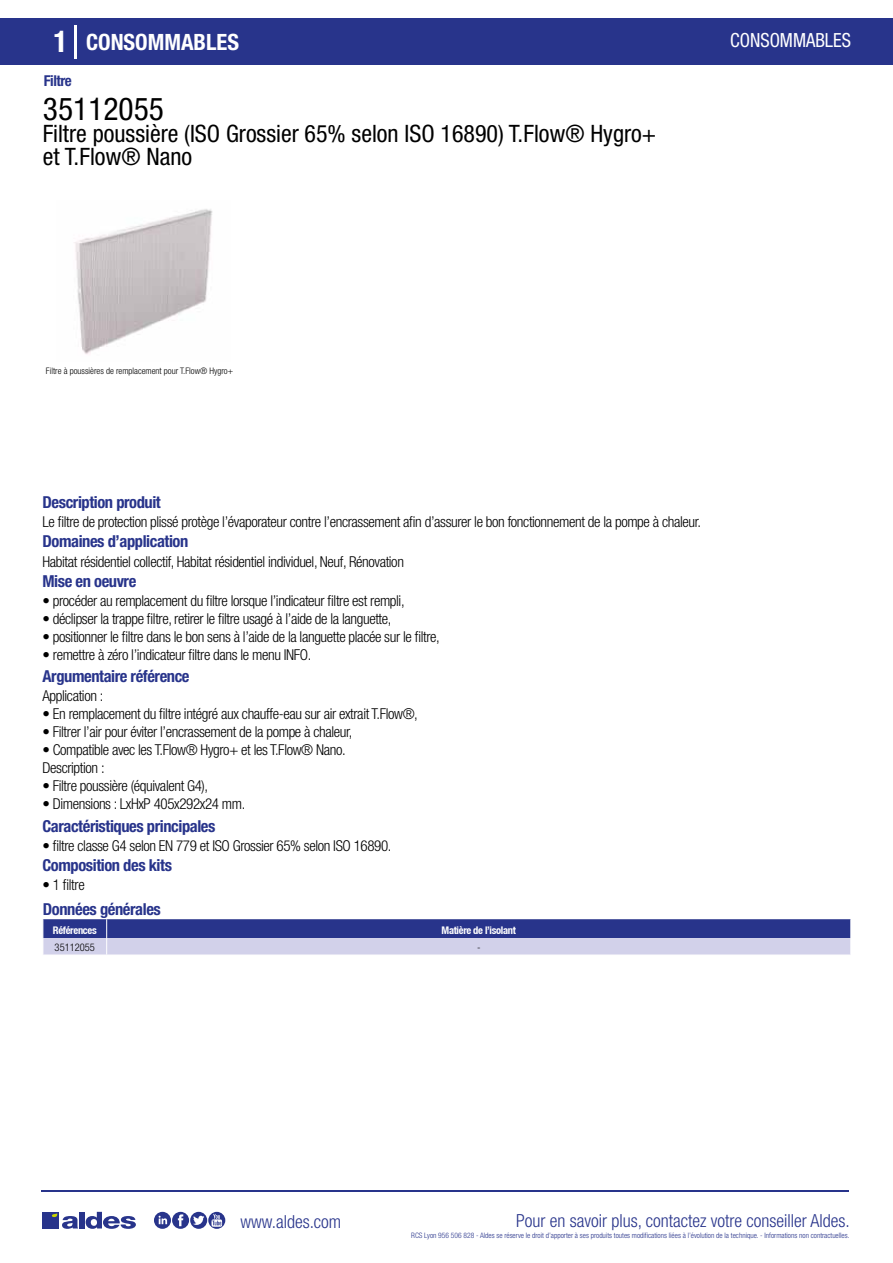
<style>
.page{position:relative;width:893px;height:1263px;background:#fff}
.page>*{position:absolute;margin:0;border:0;box-sizing:border-box;transform-origin:0 0}
.t1{font:condensed 31.5px "Helvetica Neue LT Std";color:#000}
.t2{font:condensed 24px/22.5px "Helvetica Neue LT Std";color:#000}
.t3{font:700 condensed 22.5px "Helvetica Neue LT Std";color:#fff}
.t4{font:condensed 19.5px "Helvetica Neue LT Std";color:#fff;scale:.95 1}
.t5{font:300 condensed 18px "Helvetica Neue";color:#28348b}
.t6{font:700 condensed 16.5px "Helvetica Neue LT Std";letter-spacing:-.025em;color:#28348b}
.t7{font:300 condensed 15px/18px "Helvetica Neue LT Std";letter-spacing:-.025em;color:#000}
.t8{font:700 condensed 15px "Helvetica Neue LT Std";letter-spacing:-.035em;color:#28348b}
.t9{font:700 condensed 10.5px "Helvetica Neue";letter-spacing:-.03em;color:#fff}
.t10{font:300 condensed 10.5px "Helvetica Neue";color:#000}
.t11{font:300 condensed 9px "Helvetica Neue";color:#000}
.t12{font:300 condensed 7.5px "Helvetica Neue";color:#28348b}
.s1{font-size:30px}
</style>
<div class="page">
<div style="left:0;top:18px;width:893px;height:46px;background:#28348b"></div>
<hr style="left:74px;top:25px;width:2px;height:33px;background:#fff">
<img style="left:74px;top:209px;width:139px;height:145px">
<svg style="left:43px;top:919px;width:808px;height:36px;background:#7a80b9"></svg>
<hr style="left:41px;top:1190px;width:808px;height:1px;background:#28348b">
<svg style="left:154px;top:1212px;width:71px;height:17px"></svg>
<div style="left:42px;top:1212px;width:17px;height:16px;background:#28348b"></div>
<div style="left:79px;top:1212px;width:5px;height:16px;background:#28348b"></div>
<svg style="left:86px;top:1212px;width:50px;height:17px"></svg>
<svg style="left:52px;top:1213px;width:26px;height:16px"></svg>
<h3 class="t3" style="left:54px;top:28px;width:187px"><span class="s1">1</span> CONSOMMABLES</h3>
<h3 class="t4" style="left:730px;top:29px;width:129px">CONSOMMABLES</h3>
<p class="t8" style="left:44px;top:71px;width:29px">Filtre</p>
<h1 class="t1" style="left:43px;top:91px;width:122px">35112055</h1>
<h2 class="t2" style="left:43px;top:123px;width:615px">Filtre poussière (ISO Grossier 65% selon ISO 16890) T.Flow® Hygro+ et T.Flow® Nano</h2>
<p class="t11" style="left:46px;top:365px;width:189px">Filtre à poussières de remplacement pour T.Flow® Hygro+</p>
<p class="t6" style="left:43px;top:492px;width:120px">Description produit</p>
<p class="t6" style="left:43px;top:531px;width:147px">Domaines d’application</p>
<p class="t6" style="left:43px;top:571px;width:95px">Mise en oeuvre</p>
<p class="t7" style="left:43px;top:513px;width:660px">Le filtre de protection plissé protège l’évaporateur contre l’encrassement afin d’assurer le bon fonctionnement de la pompe à chaleur.</p>
<p class="t7" style="left:43px;top:552px;width:363px">Habitat résidentiel collectif, Habitat résidentiel individuel, Neuf, Rénovation</p>
<p class="t7" style="left:43px;top:592px;width:364px">• procéder au remplacement du filtre lorsque l’indicateur filtre est rempli,</p>
<p class="t7" style="left:43px;top:610px;width:350px">• déclipser la trappe filtre, retirer le filtre usagé à l’aide de la languette,</p>
<p class="t7" style="left:43px;top:628px;width:399px">• positionner le filtre dans le bon sens à l’aide de la languette placée sur le filtre,</p>
<p class="t7" style="left:43px;top:646px;width:270px">• remettre à zéro l’indicateur filtre dans le menu INFO.</p>
<p class="t6" style="left:43px;top:666px;width:149px">Argumentaire référence</p>
<p class="t7" style="left:43px;top:686px;width:62px">Application :</p>
<p class="t7" style="left:43px;top:704px;width:377px">• En remplacement du filtre intégré aux chauffe-eau sur air extrait T.Flow®,</p>
<p class="t7" style="left:43px;top:722px;width:311px">• Filtrer l’air pour éviter l’encrassement de la pompe à chaleur,</p>
<p class="t7" style="left:43px;top:740px;width:305px">• Compatible avec les T.Flow® Hygro+ et les T.Flow® Nano.<br>Description :</p>
<p class="t7" style="left:43px;top:776px;width:167px">• Filtre poussière (équivalent G4),</p>
<p class="t7" style="left:43px;top:794px;width:204px">• Dimensions : LxHxP 405x292x24 mm.</p>
<p class="t6" style="left:43px;top:816px;width:174px">Caractéristiques principales</p>
<p class="t7" style="left:43px;top:836px;width:350px">• filtre classe G4 selon EN 779 et ISO Grossier 65% selon ISO 16890.</p>
<p class="t6" style="left:43px;top:855px;width:131px">Composition des kits</p>
<p class="t7" style="left:43px;top:876px;width:44px">• 1 filtre</p>
<p class="t6" style="left:43px;top:899px;width:119px">Données générales</p>
<p class="t9" style="left:53px;top:924px;width:45px">Références</p>
<p class="t9" style="left:442px;top:924px;width:76px">Matière de l’isolant</p>
<p class="t10" style="left:55px;top:941px;width:42px">35112055</p>
<p class="t10" style="left:477px;top:941px;width:5px">-</p>
<p class="t5" style="left:240px;top:1211px;width:102px">www.aldes.com</p>
<p class="t5" style="left:516px;top:1211px;width:335px">Pour en savoir plus, contactez votre conseiller Aldes.</p>
<p class="t12" style="left:411px;top:1230px;width:440px">RCS Lyon 956 506 828 - Aldes se réserve le droit d’apporter à ses produits toutes modifications liées à l’évolution de la technique. - Informations non contractuelles.</p>
</div>
